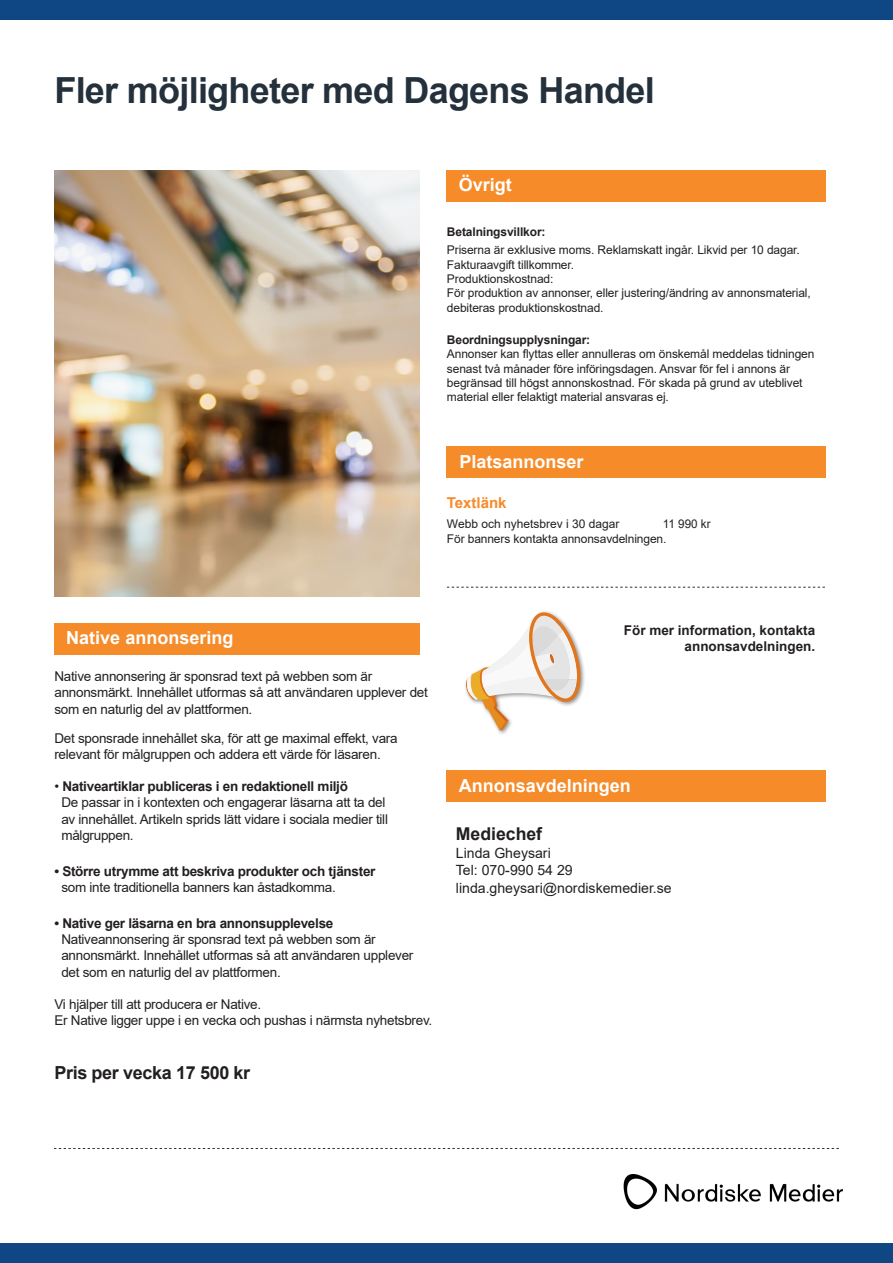
<style>
.page{position:relative;width:893px;height:1263px;background:#fff}
.page>*{position:absolute;margin:0;border:0;box-sizing:border-box;transform-origin:0 0}
.t1{font:700 36px "Arial";letter-spacing:-.02em;color:#24313c}
.t2{font:700 18px "Arial";color:#fff}
.t3{font:700 18px "Arial";letter-spacing:-.02em;color:#231f20}
.Fakta_liten_rubrik_10p{font:700 17.7px "Arial";color:#231f20}
.t4{font:700 15px "Arial";color:#f68b29}
.t5{font:14.1px "Arial";color:#231f20}
.t6{font:13.5px/16.2px "Arial";letter-spacing:-.02em;color:#231f20}
.t7{font:700 13.5px "Arial";letter-spacing:-.02em;color:#231f20}
.t8{font:700 13.5px/16.2px "Arial";color:#231f20;text-align:right}
.t9{font:12px/14.4px "Arial";letter-spacing:-.01em;color:#231f20}
.t10{font:700 12px "Arial";letter-spacing:-.01em;color:#231f20}
.s1{font-weight:400}
</style>
<div class="page">
<div style="left:0;top:1243px;width:893px;height:20px;background:#0f4785"></div>
<div style="left:0;top:0;width:893px;height:20px;background:#0f4785"></div>
<div style="left:54px;top:623px;width:366px;height:31px;background:#f68b29"></div>
<div style="left:447px;top:170px;width:379px;height:31px;background:#f68b29"></div>
<div style="left:447px;top:771px;width:379px;height:31px;background:#f68b29"></div>
<div style="left:447px;top:446px;width:379px;height:31px;background:#f68b29"></div>
<img style="left:54px;top:170px;width:366px;height:427px">
<svg style="left:447px;top:586px;width:378px;height:144px"></svg>
<svg style="left:54px;top:1148px;width:785px;height:1px"></svg>
<img style="left:623px;top:1174px;width:220px;height:36px">
<p class="t1" style="left:54px;top:65px;width:602px">Fler möjligheter med Dagens Handel</p>
<p class="t2" style="left:459px;top:172px;width:55px">Övrigt</p>
<p class="t10" style="left:447px;top:223px;width:100px">Betalningsvillkor:</p>
<p class="t9" style="left:447px;top:243px;width:354px">Priserna är exklusive moms. Reklamskatt ingår. Likvid per 10 dagar.<br>Fakturaavgift tillkommer.</p>
<p class="t9" style="left:447px;top:271px;width:108px">Produktionskostnad:</p>
<p class="t9" style="left:447px;top:286px;width:365px">För produktion av annonser, eller justering/ändring av annonsmaterial, debiteras produktionskostnad.</p>
<p class="t10" style="left:447px;top:331px;width:145px">Beordningsupplysningar:</p>
<p class="t9" style="left:447px;top:347px;width:369px">Annonser kan flyttas eller annulleras om önskemål meddelas tidningen senast två månader före införingsdagen. Ansvar för fel i annons är begränsad till högst annonskostnad. För skada på grund av uteblivet material eller felaktigt material ansvaras ej.</p>
<p class="t2" style="left:460px;top:449px;width:126px">Platsannonser</p>
<p class="t4" style="left:447px;top:493px;width:61px">Textlänk</p>
<p class="t9" style="left:447px;top:517px;width:174px">Webb och nyhetsbrev i 30 dagar</p>
<p class="t9" style="left:447px;top:517px;width:265px;text-indent:216px">11 990 kr<br>För banners kontakta annonsavdelningen.</p>
<p class="t2" style="left:66px;top:625px;width:169px">Native annonsering</p>
<p class="t6" style="left:54px;top:668px;width:375px">Native annonsering är sponsrad text på webben som är annonsmärkt. Innehållet utformas så att användaren upplever det som en naturlig del av plattformen.</p>
<p class="t6" style="left:54px;top:730px;width:345px">Det sponsrade innehållet ska, för att ge maximal effekt, vara relevant för målgruppen och addera ett värde för läsaren.</p>
<p class="t7" style="left:54px;top:777px;width:295px"><span class="s1">•</span> Nativeartiklar publiceras i en redaktionell miljö</p>
<p class="t6" style="left:61px;top:794px;width:326px">De passar in i kontexten och engagerar läsarna att ta del</p>
<p class="t6" style="left:61px;top:811px;width:328px">av innehållet. Artikeln sprids lätt vidare i sociala medier till</p>
<p class="t6" style="left:61px;top:827px;width:74px">målgruppen.</p>
<p class="t7" style="left:54px;top:862px;width:323px">• Större utrymme att beskriva produkter och tjänster</p>
<p class="t6" style="left:61px;top:879px;width:276px">som inte traditionella banners kan åstadkomma.</p>
<p class="t7" style="left:54px;top:914px;width:280px">• Native ger läsarna en bra annonsupplevelse</p>
<p class="t6" style="left:61px;top:931px;width:316px">Nativeannonsering är sponsrad text på webben som är</p>
<p class="t6" style="left:61px;top:947px;width:354px">annonsmärkt. Innehållet utformas så att användaren upplever</p>
<p class="t6" style="left:61px;top:964px;width:221px">det som en naturlig del av plattformen.</p>
<p class="t6" style="left:54px;top:996px;width:208px">Vi hjälper till att producera er Native.</p>
<p class="t6" style="left:54px;top:1012px;width:379px">Er Native ligger uppe i en vecka och pushas i närmsta nyhetsbrev.</p>
<p class="t3" style="left:54px;top:1060px;width:197px">Pris per vecka 17 500 kr</p>
<p class="t8" style="left:624px;top:622px;width:193px">För mer information, kontakta annonsavdelningen.</p>
<p class="t2" style="left:459px;top:772px;width:174px">Annonsavdelningen</p>
<p class="Fakta_liten_rubrik_10p" style="left:456px;top:821px;width:88px">Mediechef</p>
<p class="t5" style="left:456px;top:843px;width:96px">Linda Gheysari</p>
<p class="t5" style="left:456px;top:861px;width:118px">Tel: 070-990 54 29</p>
<p class="t5" style="left:456px;top:878px;width:217px">linda.gheysari@nordiskemedier.se</p>
</div>
